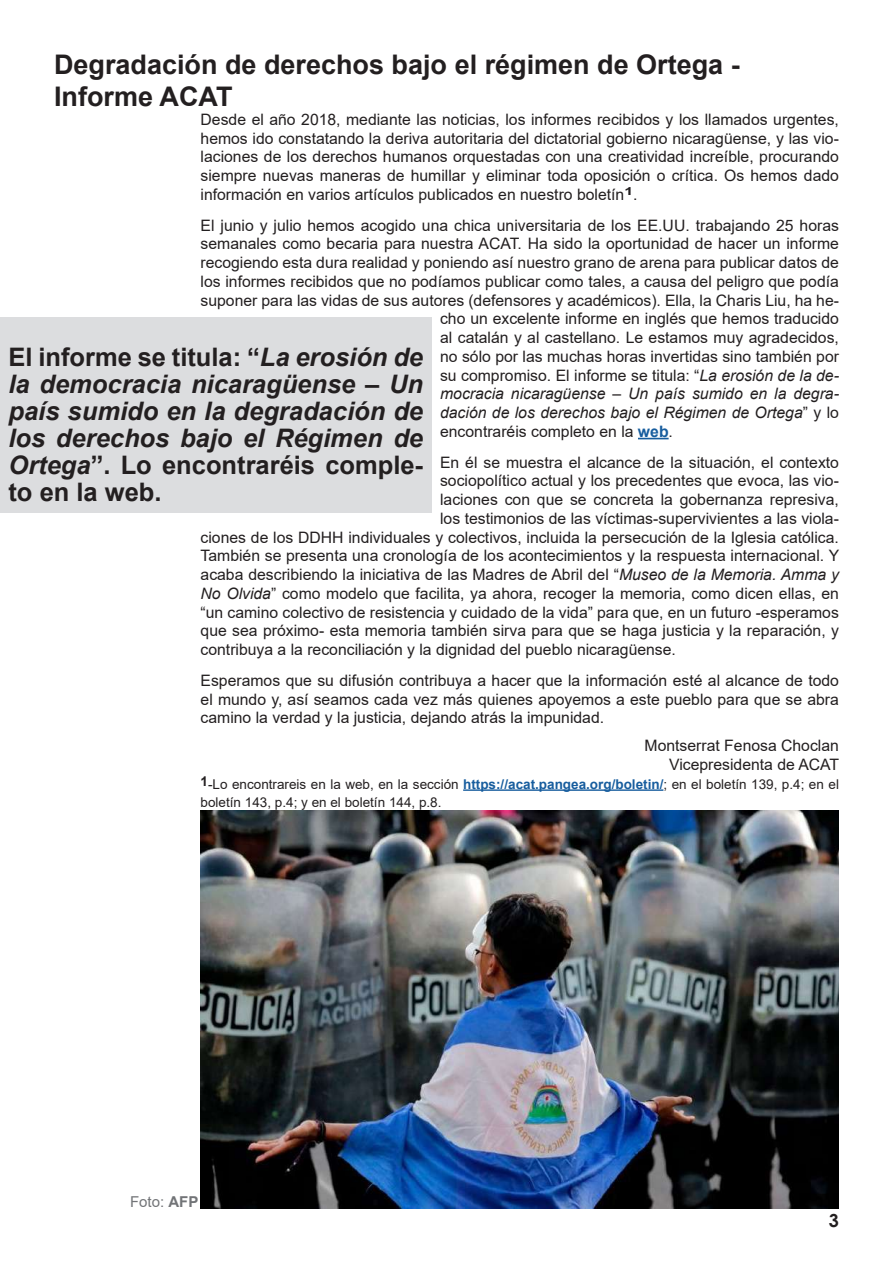
<style>
.page{position:relative;width:893px;height:1263px;background:#fff}
.page>*{position:absolute;margin:0;border:0;box-sizing:border-box;transform-origin:0 0}
.t1{font:700 27px/32.4px "Arial";color:#231f20}
.t2{font:italic 700 25.5px/27px "Arial";color:#231f20;text-align:justify}
.t3{font:700 18px "Century Gothic";color:#231f20}
.t4{font:15.75px/18.8px "Arial";color:#231f20;text-align:justify}
.t5{font:italic 15.75px "Arial";color:#231f20}
.t6{font:15px "Arial";color:#727477}
.t7{font:13.5px/18.8px "Arial";color:#231f20}
.s1{font-style:italic}
.s2{font-style:normal}
.s3{font-weight:700;color:#175d9e}
.s4{font-weight:700}
</style>
<div class="page">
<hr style="left:638px;top:438px;width:31px;height:1px;background:#175d9e">
<hr style="left:463px;top:789px;width:200px;height:2px;background:#175d9e">
<div style="left:0;top:317px;width:432px;height:196px;background:#dcdddf"></div>
<img style="left:201px;top:810px;width:638px;height:399px">
<h1 class="t1" style="left:54px;top:48px;width:687px">Degradación de derechos bajo el régimen de Ortega -<br>Informe ACAT</h1>
<p class="t4" style="left:201px;top:110px;width:640px">Desde el año 2018, mediante las noticias, los informes recibidos y los llamados urgentes, hemos ido constatando la deriva autoritaria del dictatorial gobierno nicaragüense, y las vio&shy;laciones de los derechos humanos orquestadas con una creatividad increíble, procurando siempre nuevas maneras de humillar y eliminar toda oposición o crítica. Os hemos dado información en varios artículos publicados en nuestro boletín<sup>1</sup>.</p>
<p class="t4" style="left:201px;top:216px;width:640px">El junio y julio hemos acogido una chica universitaria de los EE.UU. trabajando 25 horas</p>
<p class="t4" style="left:201px;top:234px;width:640px">semanales como becaria para nuestra ACAT. Ha sido la oportunidad de hacer un informe</p>
<p class="t4" style="left:201px;top:253px;width:640px">recogiendo esta dura realidad y poniendo así nuestro grano de arena para publicar datos de</p>
<p class="t4" style="left:201px;top:272px;width:640px">los informes recibidos que no podíamos publicar como tales, a causa del peligro que podía</p>
<p class="t4" style="left:201px;top:291px;width:640px">suponer para las vidas de sus autores (defensores y académicos). Ella, la Charis Liu, ha he-</p>
<p class="t4" style="left:440px;top:309px;width:400px">cho un excelente informe en inglés que hemos traducido</p>
<p class="t4" style="left:440px;top:328px;width:400px">al catalán y al castellano. Le estamos muy agradecidos,</p>
<p class="t4" style="left:440px;top:347px;width:400px">no sólo por las muchas horas invertidas sino también por</p>
<p class="t4" style="left:440px;top:366px;width:400px">su compromiso. El informe se titula: “<span class="s1">La erosión de la de-</span></p>
<p class="t5" style="left:440px;top:384px;width:400px">mocracia nicaragüense – Un país sumido en la degra-</p>
<p class="t5" style="left:440px;top:402px;width:400px">dación de los derechos bajo el Régimen de Ortega<span class="s2">” y lo</span></p>
<p class="t4" style="left:440px;top:422px;width:234px">encontraréis completo en la <span class="s3">web</span>.</p>
<p class="t4" style="left:440px;top:453px;width:400px">En él se muestra el alcance de la situación, el contexto</p>
<p class="t4" style="left:440px;top:471px;width:400px">sociopolítico actual y los precedentes que evoca, las vio-</p>
<p class="t4" style="left:440px;top:490px;width:400px">laciones con que se concreta la gobernanza represiva,</p>
<p class="t4" style="left:440px;top:509px;width:400px">los testimonios de las víctimas-supervivientes a las viola-</p>
<p class="t4" style="left:201px;top:528px;width:640px">ciones de los DDHH individuales y colectivos, incluida la persecución de la Iglesia católica.</p>
<p class="t4" style="left:201px;top:546px;width:640px">También se presenta una cronología de los acontecimientos y la respuesta internacional. Y</p>
<p class="t4" style="left:201px;top:565px;width:640px">acaba describiendo la iniciativa de las Madres de Abril del “<span class="s1">Museo de la Memoria. Amma y</span></p>
<p class="t4" style="left:201px;top:584px;width:640px"><span class="s1">No Olvida</span>” como modelo que facilita, ya ahora, recoger la memoria, como dicen ellas, en</p>
<p class="t4" style="left:201px;top:603px;width:640px">“un camino colectivo de resistencia y cuidado de la vida” para que, en un futuro -esperamos</p>
<p class="t4" style="left:201px;top:621px;width:640px">que sea próximo- esta memoria también sirva para que se haga justicia y la reparación, y</p>
<p class="t4" style="left:201px;top:640px;width:477px">contribuya a la reconciliación y la dignidad del pueblo nicaragüense.</p>
<p class="t4" style="left:201px;top:671px;width:640px">Esperamos que su difusión contribuya a hacer que la información esté al alcance de todo el mundo y, así seamos cada vez más quienes apoyemos a este pueblo para que se abra camino la verdad y la justicia, dejando atrás la impunidad.</p>
<p class="t4" style="left:645px;top:736px;width:196px;text-align:right">Montserrat Fenosa Choclan<br>Vicepresidenta de ACAT</p>
<p class="t7" style="left:201px;top:774px;width:640px"><sup>1</sup>-Lo encontrareis en la web, en la sección <span class="s3">https://acat.pangea.org/boletin/</span>; en el boletín 139, p.4; en el boletín 143, p.4; y en el boletín 144, p.8.</p>
<h2 class="t2" style="left:9px;top:344px;width:416px"><span class="s2">El informe se titula: “</span>La erosión de la democracia nicaragüense – Un país sumido en la degradación de los derechos bajo el Régimen de Ortega<span class="s2">”. Lo encontraréis comple&shy;to en la web.</span></h2>
<p class="t6" style="left:130px;top:1191px;width:70px">Foto: <span class="s4">AFP</span></p>
<p class="t3" style="left:829px;top:1206px;width:12px">3</p>
</div>
